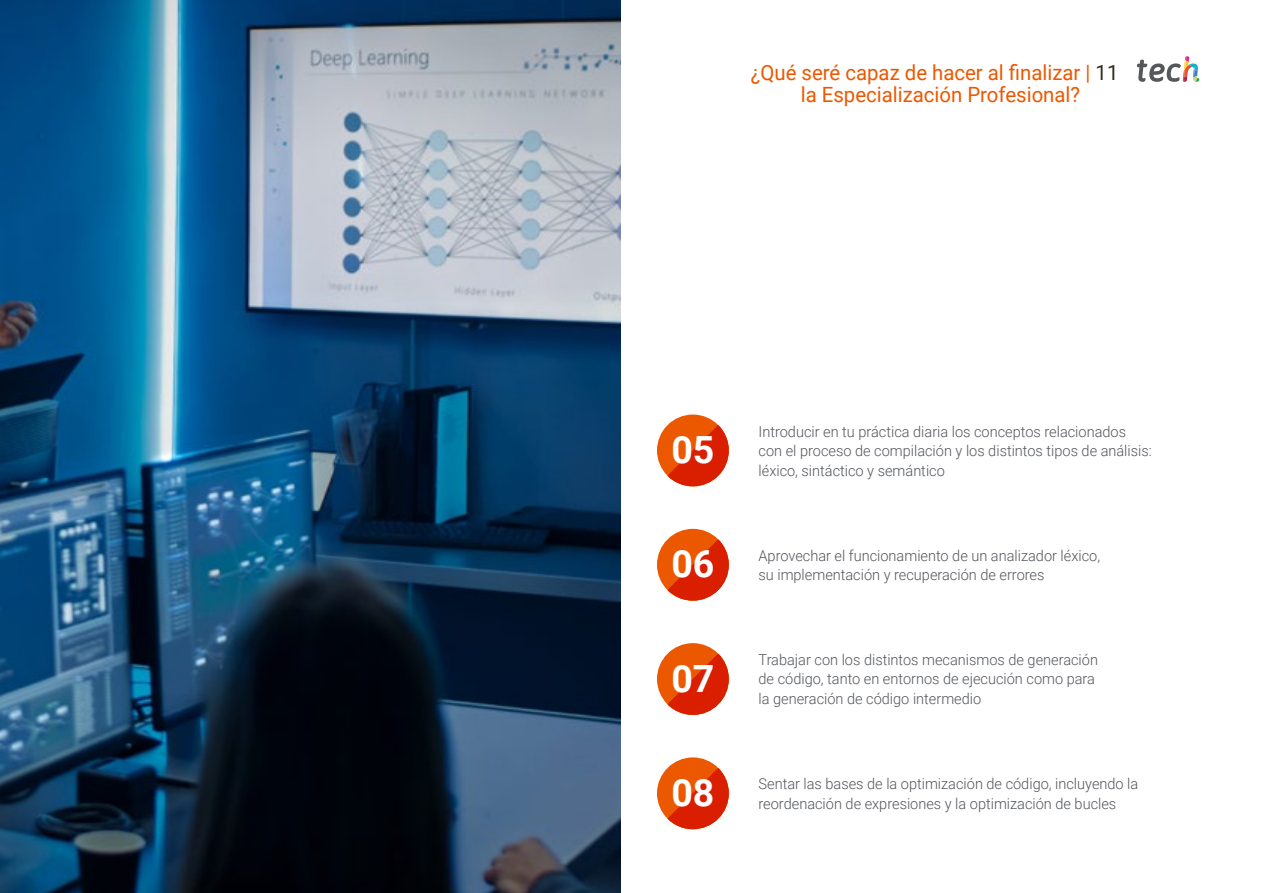
<style>
.page{position:relative;width:1263px;height:893px;background:#fff}
.page>*{position:absolute;margin:0;border:0;box-sizing:border-box;transform-origin:0 0}
.t1{font:700 37.5px "Roboto";color:#fff}
.t2{font:21px/22.5px "Roboto";color:#ec5800;text-align:center}
.t3{font:300 15px/19.5px "Roboto";color:#52555b}
.s1{color:#312e20}
</style>
<div class="page">
<div style="left:657px;top:529px;width:72px;height:72px;background:#ec5800;border-radius:50%"></div>
<svg style="left:667px;top:539px;width:62px;height:62px"></svg>
<div style="left:657px;top:757px;width:72px;height:72px;background:#ec5800;border-radius:50%"></div>
<svg style="left:667px;top:768px;width:62px;height:61px"></svg>
<div style="left:657px;top:643px;width:72px;height:72px;background:#ec5800;border-radius:50%"></div>
<svg style="left:667px;top:654px;width:62px;height:61px"></svg>
<div style="left:657px;top:415px;width:72px;height:71px;background:#ec5800;border-radius:50%"></div>
<svg style="left:667px;top:425px;width:62px;height:61px"></svg>
<img style="left:0;top:0;width:621px;height:893px">
<svg style="left:1137px;top:56px;width:62px;height:26px"></svg>
<h2 class="t2" style="left:751px;top:60px;width:369px">¿Qué seré capaz de hacer al finalizar | <span class="s1">11 </span>la Especialización Profesional?</h2>
<h1 class="t1" style="left:671px;top:424px;width:45px">05</h1>
<p class="t3" style="left:758px;top:421px;width:395px">Introducir en tu práctica diaria los conceptos relacionados con el proceso de compilación y los distintos tipos de análisis: léxico, sintáctico y semántico</p>
<h1 class="t1" style="left:671px;top:538px;width:45px">06</h1>
<p class="t3" style="left:758px;top:545px;width:343px">Aprovechar el funcionamiento de un analizador léxico, su implementación y recuperación de errores</p>
<h1 class="t1" style="left:671px;top:652px;width:45px">07</h1>
<p class="t3" style="left:758px;top:649px;width:341px">Trabajar con los distintos mecanismos de generación de código, tanto en entornos de ejecución como para la generación de código intermedio</p>
<h1 class="t1" style="left:671px;top:766px;width:45px">08</h1>
<p class="t3" style="left:758px;top:773px;width:381px">Sentar las bases de la optimización de código, incluyendo la reordenación de expresiones y la optimización de bucles</p>
</div>
